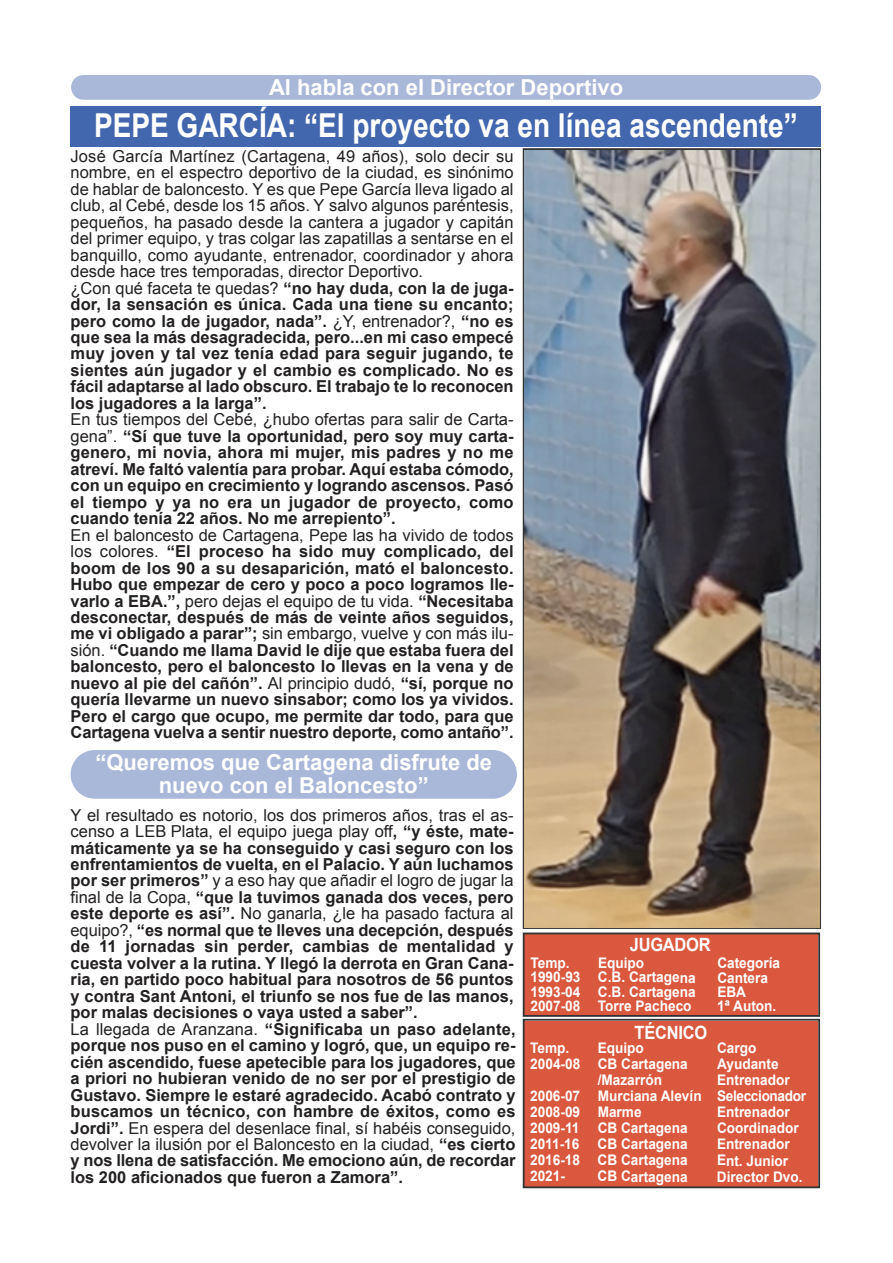
<style>
.page{position:relative;width:893px;height:1263px;background:#fff}
.page>*{position:absolute;margin:0;border:0;box-sizing:border-box;transform-origin:0 0}
.t1{font:700 33px "Arial";color:#fff;scale:.85 1}
.t2{font:700 21.9px/23.9px "Arial";color:#fff;text-align:center}
.t3{font:700 18.3px "Arial";letter-spacing:-.015em;color:#fff;scale:.9 1}
.t4{font:700 16.5px/16.5px "Arial";color:#232021;text-align:justify}
.t5{font:16.5px/16.5px "Arial";color:#232021}
.t6{font:700 14.7px/16px "Arial";color:#fff;scale:.93 1}
.s1{font-weight:700}
.s2{font-weight:400}
</style>
<div class="page">
<div style="left:524px;top:1021px;width:294px;height:165px;background:#da583d"></div>
<div style="left:522px;top:1019px;width:298px;height:169px;border:2px solid #343332"></div>
<div style="left:71px;top:106px;width:750px;height:40px;background:#4367af"></div>
<div style="left:71px;top:75px;width:750px;height:25px;background:#a9b8d8"></div>
<img style="left:524px;top:150px;width:295px;height:777px">
<div style="left:524px;top:934px;width:294px;height:81px;background:#da583d"></div>
<div style="left:522px;top:933px;width:298px;height:84px;border:2px solid #343332"></div>
<div style="left:71px;top:750px;width:446px;height:49px;background:#a9b8d8"></div>
<h2 class="t2" style="left:269px;top:75px;width:355px">Al habla con el Director Deportivo</h2>
<h1 class="t1" style="left:94px;top:108px;width:829px">PEPE GARCÍA: “El proyecto va en línea ascendente”</h1>
<p class="t5" style="left:71px;top:148px;width:444px">José García Martínez (Cartagena, 49 años), solo decir su nombre, en el espectro deportivo de la ciudad, es sinónimo de hablar de baloncesto. Y es que Pepe García lleva ligado al club, al Cebé, desde los 15 años. Y salvo algunos paréntesis, pequeños, ha pasado desde la cantera a jugador y capitán del primer equipo, y tras colgar las zapatillas a sentarse en el banquillo, como ayudante, entrenador, coordinador y ahora desde hace tres temporadas, director Deportivo.<br>¿Con qué faceta te quedas? <span class="s1">“no hay duda, con la de juga&shy;dor, la sensación es única. Cada una tiene su encanto; pero como la de jugador, nada”.</span> ¿Y, entrenador?, <span class="s1">“no es que sea la más desagradecida, pero...en mi caso empecé muy joven y tal vez tenía edad para seguir jugando, te sientes aún jugador y el cambio es complicado. No es fácil adaptarse al lado obscuro. El trabajo te lo reconocen los jugadores a la larga”.</span></p>
<p class="t4" style="left:71px;top:411px;width:444px"><span class="s2">En tus tiempos del Cebé, ¿hubo ofertas para salir de Carta&shy;gena”.</span> “Sí que tuve la oportunidad, pero soy muy carta&shy;genero, mi novia, ahora mi mujer, mis padres y no me atreví. Me faltó valentía para probar. Aquí estaba cómodo, con un equipo en crecimiento y logrando ascensos. Pasó el tiempo y ya no era un jugador de proyecto, como cuando tenía 22 años. No me arrepiento”.</p>
<p class="t4" style="left:71px;top:527px;width:444px"><span class="s2">En el baloncesto de Cartagena, Pepe las ha vivido de todos los colores.</span> “El proceso ha sido muy complicado, del boom de los 90 a su desaparición, mató el baloncesto.<br>Hubo que empezar de cero y poco a poco logramos lle&shy;varlo a EBA.”, <span class="s2">pero dejas el equipo de tu vida.</span> “Necesitaba desconectar, después de más de veinte años seguidos, me vi obligado a parar”; <span class="s2">sin embargo, vuelve y con más ilu&shy;sión.</span> “Cuando me llama David le dije que estaba fuera del baloncesto, pero el baloncesto lo llevas en la vena y de nuevo al pie del cañón”. <span class="s2">Al principio dudó,</span> “sí, porque no quería llevarme un nuevo sinsabor; como los ya vividos.<br>Pero el cargo que ocupo, me permite dar todo, para que Cartagena vuelva a sentir nuestro deporte, como antaño”.</p>
<h2 class="t2" style="left:95px;top:750px;width:398px">“Queremos que Cartagena disfrute de nuevo con el Baloncesto”</h2>
<p class="t4" style="left:71px;top:807px;width:446px;text-align:left"><span class="s2">Y el resultado es notorio, los dos primeros años, tras el as&shy;censo a LEB Plata, el equipo juega play off</span>, “y éste, mate&shy;máticamente ya se ha conseguido y casi seguro con los enfrentamientos de vuelta, en el Palacio. Y aún luchamos por ser primeros” <span class="s2">y a eso hay que añadir el logro de jugar la final de la Copa,</span> “que la tuvimos ganada dos veces, pero este deporte es así”. <span class="s2">No ganarla, ¿le ha pasado factura al equipo?,</span> “es normal que te lleves una decepción, después de 11 jornadas sin perder, cambias de mentalidad y cuesta volver a la rutina. Y llegó la derrota en Gran Cana&shy;ria, en partido poco habitual para nosotros de 56 puntos y contra Sant Antoni, el triunfo se nos fue de las manos, por malas decisiones o vaya usted a saber”.<br><span class="s2">La llegada de Aranzana.</span> “Significaba un paso adelante, porque nos puso en el camino y logró, que, un equipo re&shy;cién ascendido, fuese apetecible para los jugadores, que a priori no hubieran venido de no ser por el prestigio de Gustavo. Siempre le estaré agradecido. Acabó contrato y buscamos un técnico, con hambre de éxitos, como es Jordi”. <span class="s2">En espera del desenlace final, sí habéis conseguido, devolver la ilusión por el Baloncesto en la ciudad,</span> “es cierto y nos llena de satisfacción. Me emociono aún, de recordar los 200 aficionados que fueron a Zamora”.</p>
<p class="t3" style="left:629px;top:934px;width:91px">JUGADOR</p>
<p class="t6" style="left:530px;top:955px;width:44px">Temp.</p>
<p class="t6" style="left:598px;top:955px;width:51px">Equipo</p>
<p class="t6" style="left:717px;top:955px;width:69px">Categoría</p>
<p class="t6" style="left:530px;top:969px;width:179px">1990-93 C.B. Cartagena</p>
<p class="t6" style="left:717px;top:969px;width:56px">Cantera</p>
<p class="t6" style="left:530px;top:983px;width:179px">1993-04 C.B. Cartagena</p>
<p class="t6" style="left:717px;top:984px;width:32px">EBA</p>
<p class="t6" style="left:530px;top:998px;width:175px">2007-08 Torre Pacheco</p>
<p class="t6" style="left:717px;top:998px;width:65px">1ª Auton.</p>
<p class="t3" style="left:634px;top:1022px;width:82px">TÉCNICO</p>
<p class="t6" style="left:530px;top:1039px;width:44px">Temp.</p>
<p class="t6" style="left:597px;top:1040px;width:51px">Equipo</p>
<p class="t6" style="left:717px;top:1040px;width:44px">Cargo</p>
<p class="t6" style="left:530px;top:1056px;width:171px">2004-08 CB Cartagena</p>
<p class="t6" style="left:717px;top:1056px;width:68px">Ayudante</p>
<p class="t6" style="left:597px;top:1072px;width:71px">/Mazarrón</p>
<p class="t6" style="left:530px;top:1072px;width:298px;text-indent:187px">Entrenador<br>2006-07 Murciana Alevín Seleccionador<br>2008-09 Marme</p>
<p class="t6" style="left:717px;top:1104px;width:80px">Entrenador</p>
<p class="t6" style="left:530px;top:1120px;width:171px">2009-11 CB Cartagena</p>
<p class="t6" style="left:717px;top:1120px;width:89px">Coordinador</p>
<p class="t6" style="left:530px;top:1136px;width:171px">2011-16 CB Cartagena</p>
<p class="t6" style="left:717px;top:1136px;width:80px">Entrenador</p>
<p class="t6" style="left:530px;top:1152px;width:171px">2016-18 CB Cartagena</p>
<p class="t6" style="left:717px;top:1152px;width:78px">Ent. Junior</p>
<p class="t6" style="left:530px;top:1168px;width:39px">2021-</p>
<p class="t6" style="left:597px;top:1168px;width:98px">CB Cartagena</p>
<p class="t6" style="left:717px;top:1169px;width:93px">Director Dvo.</p>
</div>
